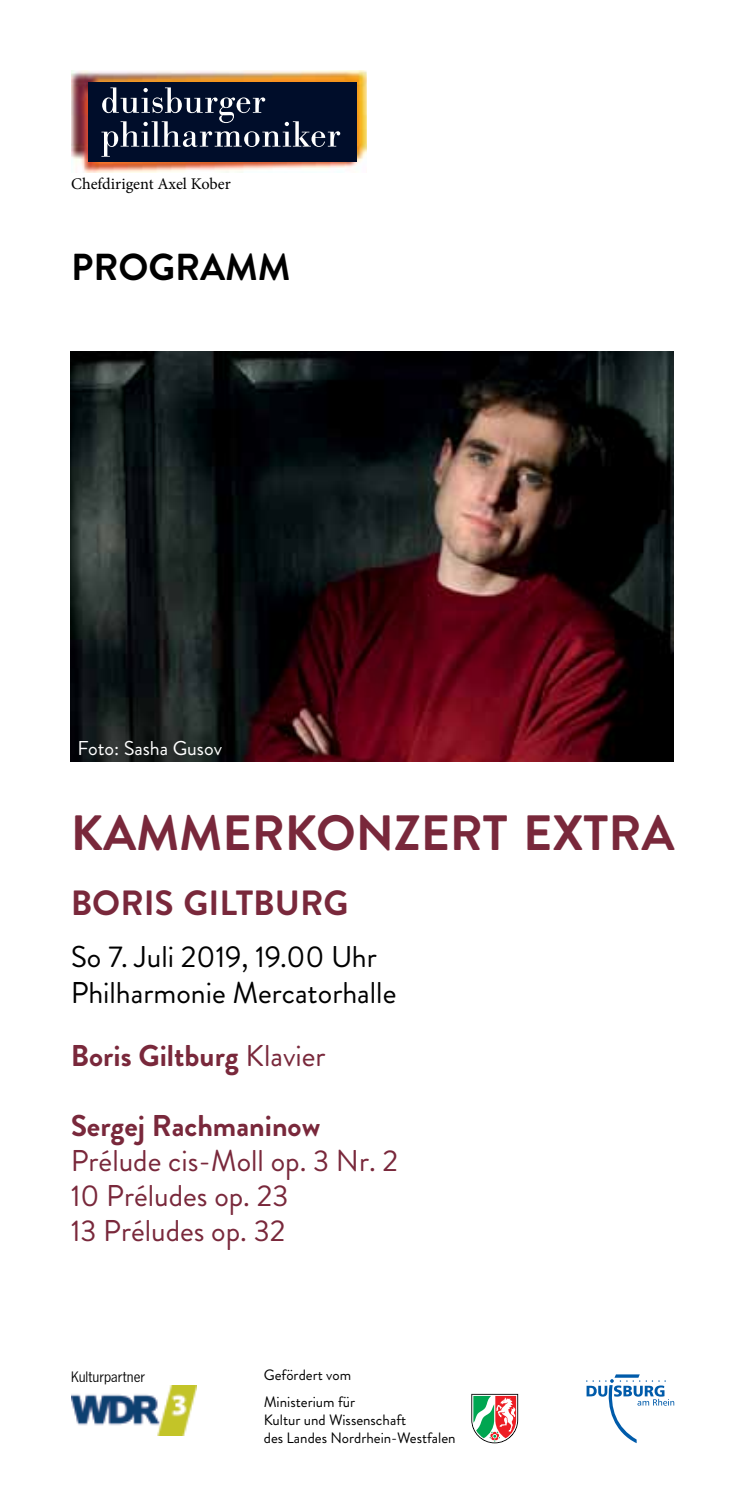
<style>
.page{position:relative;width:745px;height:1489px;background:#fff}
.page>*{position:absolute;margin:0;border:0;box-sizing:border-box;transform-origin:0 0}
.t1{font:700 49.5px "Brandon";color:#79283b}
.t2{font:700 37.5px "Brandon";color:#000}
.t3{font:700 35px "Brandon";color:#79283b}
.t4{font:30px/35px "Brandon";color:#79283b}
.t5{font:30px/36px "Brandon";color:#000}
.t6{font:700 30px "Brandon";color:#79283b}
.t7{font:20px "Brandon";color:#fff}
.t8{font:16.25px "Minion Pro";color:#000}
.t9{font:15px/27px "Brandon";color:#000}
.t10{font:15px "News Gothic BQ";color:#000}
.s1{font-weight:400}
</style>
<div class="page">
<img style="left:71px;top:71px;width:295px;height:101px">
<div style="left:88px;top:82px;width:268px;height:80px;background:#000d2a"></div>
<svg style="left:101px;top:87px;width:239px;height:70px"></svg>
<svg style="left:586px;top:1374px;width:87px;height:68px"></svg>
<img style="left:71px;top:1385px;width:125px;height:50px">
<svg style="left:471px;top:1393px;width:47px;height:50px"></svg>
<img style="left:71px;top:352px;width:602px;height:409px">
<p class="t8" style="left:71px;top:173px;width:161px">Chefdirigent Axel Kober</p>
<h2 class="t2" style="left:71px;top:240px;width:221px">PROGRAMM</h2>
<h3 class="t7" style="left:77px;top:734px;width:146px">Foto: Sasha Gusov</h3>
<h1 class="t1" style="left:71px;top:798px;width:604px">KAMMERKONZERT EXTRA</h1>
<h3 class="t3" style="left:71px;top:877px;width:279px">BORIS GILTBURG</h3>
<h3 class="t5" style="left:71px;top:939px;width:327px">So 7. Juli 2019, 19.00 Uhr<br>Philharmonie Mercatorhalle</h3>
<h3 class="t6" style="left:71px;top:1034px;width:256px">Boris Giltburg <span class="s1">Klavier</span></h3>
<h3 class="t6" style="left:71px;top:1104px;width:251px">Sergej Rachmaninow</h3>
<h3 class="t4" style="left:71px;top:1143px;width:328px">Prélude cis-Moll op. 3 Nr. 2<br>10 Préludes op. 23<br>13 Préludes op. 32</h3>
<p class="t10" style="left:71px;top:1368px;width:75px">Kulturpartner</p>
<p class="t9" style="left:264px;top:1361px;width:93px">Gefördert vom<br>Ministerium für</p>
<p class="t9" style="left:264px;top:1411px;width:193px;line-height:18px">Kultur und Wissenschaft<br>des Landes Nordrhein-Westfalen</p>
</div>
